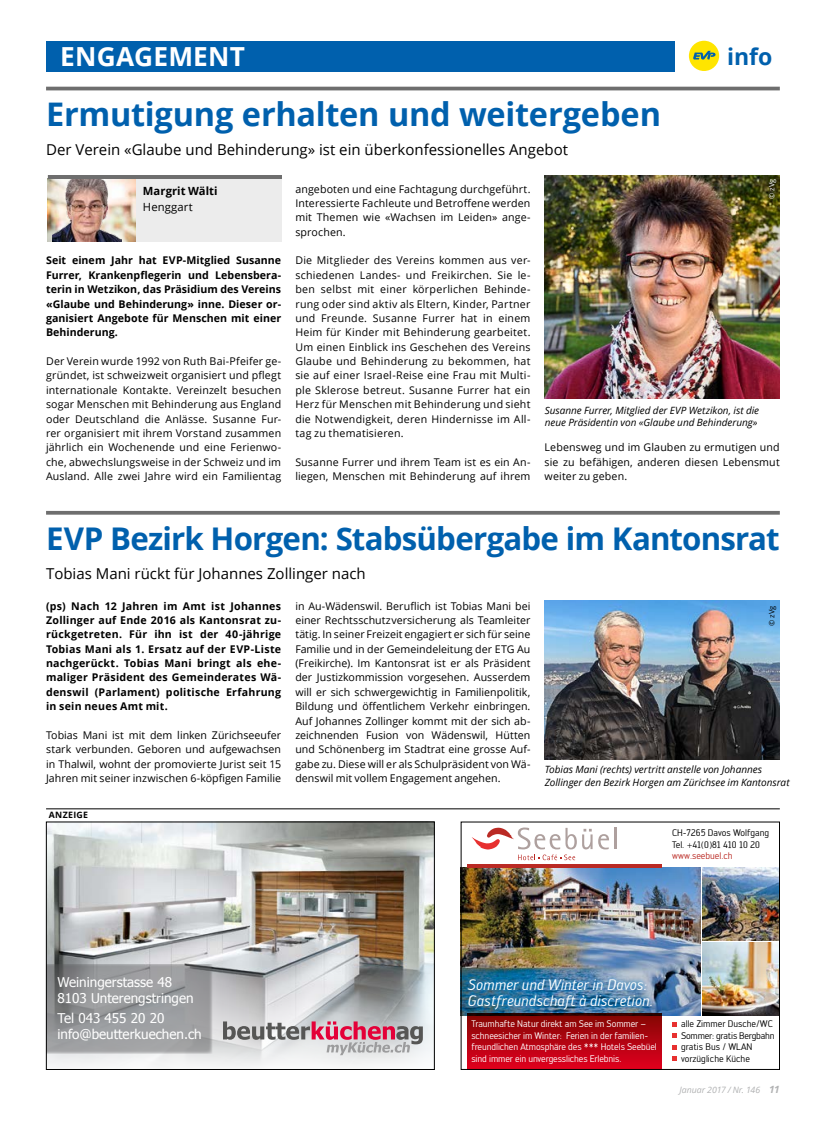
<style>
.page{position:relative;width:833px;height:1134px;background:#fff}
.page>*{position:absolute;margin:0;border:0;box-sizing:border-box;transform-origin:0 0}
.t1{font:700 32.5px "Open Sans";letter-spacing:-.01em;color:#0060ad}
.t2{font:700 31.25px "Open Sans";letter-spacing:-.025em;color:#0060ad}
.t3{font:700 26.25px "Open Sans";letter-spacing:.01em;color:#fff}
.t4{font:700 23px "Open Sans";color:#0060ad}
.t5{font:15px "Open Sans";color:#000}
.t6{font:italic 15px/16.2px "Engel";color:#fff}
.t7{font:13.38px/16.1px "Tahoma";color:#fff}
.t8{font:700 11.25px "Open Sans";letter-spacing:.005em;color:#000}
.t9{font:11.25px "Open Sans";letter-spacing:.005em;color:#000}
.t10{font:10.62px/14.4px "Open Sans";letter-spacing:.01em;color:#000;text-align:justify}
.t11{font:700 10.62px/14.4px "Open Sans";letter-spacing:.02em;color:#000;text-align:justify}
.t12{font:italic 10px/12.5px "Open Sans";color:#000}
.t13{font:9.38px/11.5px "Engel";letter-spacing:-.01em;color:#fff}
.t14{font:9.38px/11.5px "Engel";color:#000}
.t15{font:9.38px "Engel";color:#ba2a24}
.t16{font:italic 8.75px "Open Sans";letter-spacing:-.005em;color:#b1b2b3}
.t17{font:700 8.75px "Open Sans";letter-spacing:.04em;color:#000}
.t18{font:7.5px "Open Sans";color:#fff}
.t19{font:7.5px "Open Sans";color:#000}
.s1{font-weight:700;font-size:10px}
</style>
<div class="page">
<div style="left:689px;top:41px;width:30px;height:30px;background:#ffe500;border-radius:50%"></div>
<svg style="left:693px;top:51px;width:22px;height:9px"></svg>
<div style="left:46px;top:41px;width:628px;height:30px;background:#0060ad"></div>
<hr style="left:46px;top:87px;width:734px;height:3px;background:#6e6e6e">
<svg style="left:46px;top:511px;width:734px;height:4px;background:#797979"></svg>
<div style="left:47px;top:175px;width:234px;height:66px;background:#ececec"></div>
<img style="left:47px;top:179px;width:88px;height:62px">
<img style="left:52px;top:179px;width:69px;height:62px">
<hr style="left:48px;top:176px;width:234px;height:3px;background:#6e6e6e">
<hr style="left:46px;top:809px;width:734px;height:1px;background:#000">
<img style="left:48px;top:824px;width:384px;height:244px">
<svg style="left:223px;top:1021px;width:200px;height:34px;background:#c5aeb5"></svg>
<svg style="left:48px;top:964px;width:164px;height:89px;background:#96989a"></svg>
<div style="left:46px;top:822px;width:388px;height:248px;border:1px solid #000"></div>
<img style="left:463px;top:868px;width:237px;height:147px">
<svg style="left:467px;top:1013px;width:195px;height:55px;background:#ab0310"></svg>
<hr style="left:467px;top:865px;width:195px;height:3px;background:#ba2a24">
<hr style="left:614px;top:828px;width:2px;height:21px;background:#aea09e">
<svg style="left:598px;top:834px;width:11px;height:15px"></svg>
<svg style="left:472px;top:827px;width:120px;height:33px"></svg>
<svg style="left:672px;top:1022px;width:5px;height:4px"></svg>
<svg style="left:672px;top:1033px;width:5px;height:5px"></svg>
<svg style="left:672px;top:1045px;width:5px;height:4px"></svg>
<svg style="left:672px;top:1056px;width:5px;height:5px"></svg>
<div style="left:464px;top:975px;width:191px;height:38px;background:#007ac3;opacity:.94"></div>
<img style="left:702px;top:868px;width:76px;height:73px">
<img style="left:702px;top:942px;width:76px;height:73px">
<div style="left:461px;top:822px;width:319px;height:248px;border:1px solid #000"></div>
<img style="left:544px;top:175px;width:235px;height:224px">
<img style="left:544px;top:601px;width:235px;height:158px">
<h3 class="t3" style="left:60px;top:38px;width:186px">ENGAGEMENT</h3>
<h1 class="t1" style="left:46px;top:91px;width:616px">Ermutigung erhalten und weitergeben</h1>
<h3 class="t5" style="left:46px;top:139px;width:523px">Der Verein «Glaube und Behinderung» ist ein überkonfessionelles Angebot</h3>
<h3 class="t4" style="left:727px;top:40px;width:47px">info</h3>
<p class="t8" style="left:143px;top:183px;width:76px">Margrit Wälti</p>
<p class="t9" style="left:143px;top:199px;width:51px">Henggart</p>
<p class="t11" style="left:46px;top:253px;width:237px">Seit einem Jahr hat EVP-Mitglied Susanne Furrer, Krankenpflegerin und Lebensbera&shy;terin in Wetzikon, das Präsidium des Vereins «Glaube und Behinderung» inne. Dieser or&shy;ganisiert Angebote für Menschen mit einer Behinderung.</p>
<p class="t10" style="left:46px;top:354px;width:237px">Der Verein wurde 1992 von Ruth Bai-Pfeifer ge&shy;gründet, ist schweizweit organisiert und pflegt internationale Kontakte. Vereinzelt besuchen sogar Menschen mit Behinderung aus England oder Deutschland die Anlässe. Susanne Fur&shy;rer organisiert mit ihrem Vorstand zusammen jährlich ein Wochenende und eine Ferienwo&shy;che, abwechslungsweise in der Schweiz und im Ausland. Alle zwei Jahre wird ein Familientag</p>
<p class="t10" style="left:295px;top:181px;width:237px">angeboten und eine Fachtagung durchgeführt.<br>Interessierte Fachleute und Betroffene werden mit Themen wie «Wachsen im Leiden» ange&shy;sprochen.</p>
<p class="t10" style="left:295px;top:253px;width:237px">Die Mitglieder des Vereins kommen aus ver&shy;schiedenen Landes- und Freikirchen. Sie le&shy;ben selbst mit einer körperlichen Behinde&shy;rung oder sind aktiv als Eltern, Kinder, Partner und Freunde. Susanne Furrer hat in einem Heim für Kinder mit Behinderung gearbeitet.<br>Um einen Einblick ins Geschehen des Vereins Glaube und Behinderung zu bekommen, hat sie auf einer Israel-Reise eine Frau mit Multi&shy;ple Sklerose betreut. Susanne Furrer hat ein Herz für Menschen mit Behinderung und sieht die Notwendigkeit, deren Hindernisse im All&shy;tag zu thematisieren.</p>
<p class="t10" style="left:295px;top:454px;width:237px">Susanne Furrer und ihrem Team ist es ein An&shy;liegen, Menschen mit Behinderung auf ihrem</p>
<p class="t18" style="left:766px;top:199px;width:22px;rotate:-90deg">© zVg</p>
<p class="t12" style="left:544px;top:404px;width:216px">Susanne Furrer, Mitglied der EVP Wetzikon, ist die neue Präsidentin von «Glaube und Behinderung»</p>
<p class="t10" style="left:544px;top:440px;width:237px">Lebensweg und im Glauben zu ermutigen und sie zu befähigen, anderen diesen Lebensmut weiter zu geben.</p>
<h2 class="t2" style="left:46px;top:517px;width:735px">EVP Bezirk Horgen: Stabsübergabe im Kantonsrat</h2>
<h3 class="t5" style="left:46px;top:563px;width:321px">Tobias Mani rückt für Johannes Zollinger nach</h3>
<p class="t11" style="left:46px;top:598px;width:237px">(ps) Nach 12 Jahren im Amt ist Johannes Zollinger auf Ende 2016 als Kantonsrat zu&shy;rückgetreten. Für ihn ist der 40-jährige Tobias Mani als 1. Ersatz auf der EVP-Liste nachgerückt. Tobias Mani bringt als ehe&shy;maliger Präsident des Gemeinderates Wä&shy;denswil (Parlament) politische Erfahrung in sein neues Amt mit.</p>
<p class="t10" style="left:46px;top:728px;width:237px">Tobias Mani ist mit dem linken Zürichseeufer stark verbunden. Geboren und aufgewachsen in Thalwil, wohnt der promovierte Jurist seit 15<br>Jahren mit seiner inzwischen 6-köpfigen Familie</p>
<p class="t17" style="left:49px;top:808px;width:41px">ANZEIGE</p>
<p class="t10" style="left:295px;top:598px;width:237px">in Au-Wädenswil. Beruflich ist Tobias Mani bei einer Rechtsschutzversicherung als Teamleiter tätig. In seiner Freizeit engagiert er sich für seine Familie und in der Gemeindeleitung der ETG Au (Freikirche). Im Kantonsrat ist er als Präsident der Justizkommission vorgesehen. Ausserdem will er sich schwergewichtig in Familienpolitik, Bildung und öffentlichem Verkehr einbringen.<br>Auf Johannes Zollinger kommt mit der sich ab&shy;zeichnenden Fusion von Wädenswil, Hütten und Schönenberg im Stadtrat eine grosse Auf&shy;gabe zu. Diese will er als Schulpräsident von Wä&shy;denswil mit vollem Engagement angehen.</p>
<p class="t19" style="left:766px;top:626px;width:22px;rotate:-90deg">© zVg</p>
<p class="t12" style="left:544px;top:763px;width:246px">Tobias Mani (rechts) vertritt anstelle von Johannes<br>Zollinger den Bezirk Horgen am Zürichsee im Kantonsrat</p>
<p class="t14" style="left:672px;top:827px;width:99px">CH-7265 Davos Wolfgang<br>Tel. +41(0)81 410 10 20</p>
<p class="t15" style="left:672px;top:851px;width:62px">www.seebuel.ch</p>
<p class="t7" style="left:58px;top:973px;width:138px">Weiningerstasse 48<br>8103 Unterengstringen</p>
<p class="t7" style="left:58px;top:1009px;width:146px">Tel 043 455 20 20 info@beutterkuechen.ch</p>
<p class="t14" style="left:681px;top:1018px;width:95px">alle Zimmer Dusche/WC<br>Sommer: gratis Bergbahn gratis Bus / WLAN vorzügliche Küche</p>
<h3 class="t6" style="left:468px;top:976px;width:187px">Sommer und Winter in Davos:<br>Gastfreundschaft à discretion.</h3>
<p class="t13" style="left:471px;top:1018px;width:187px">Traumhafte Natur direkt am See im Sommer – schneesicher im Winter: Ferien in der familien&shy;freundlichen Atmosphäre des *** Hotels Seebüel sind immer ein unvergessliches Erlebnis.</p>
<p class="t16" style="left:679px;top:1084px;width:102px">Januar 2017 / Nr. 146 <span class="s1">11</span></p>
</div>
